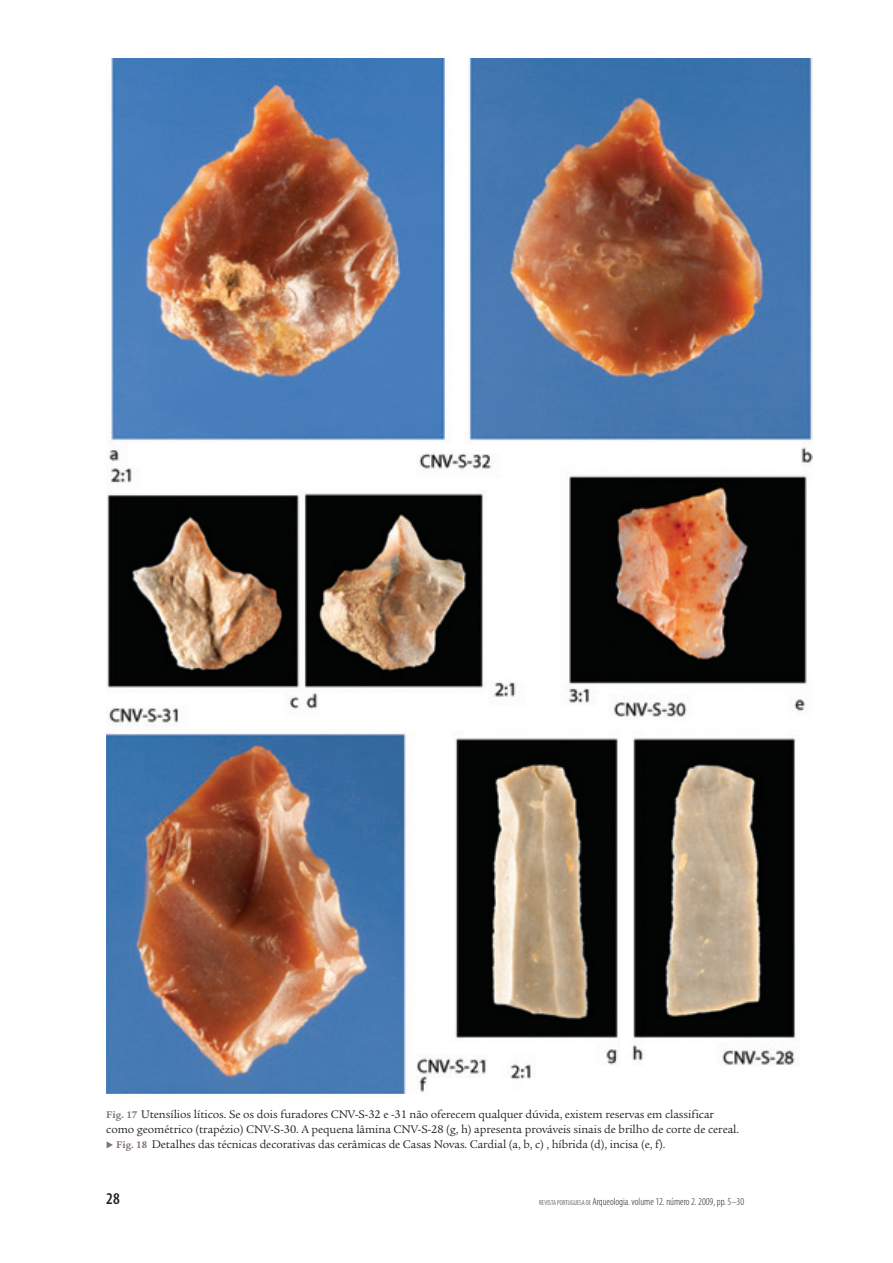
<style>
.page{position:relative;width:893px;height:1263px;background:#fff}
.page>*{position:absolute;margin:0;border:0;box-sizing:border-box;transform-origin:0 0}
.t1{font:600 condensed 16.5px "Myriad Pro";color:#231f20}
.t2{font:12px "Legacy Serif";letter-spacing:-.005em;color:#231f20}
.t3{font:300 condensed 10.5px "Myriad Pro";color:#231f20}
.s1{font-weight:700;font-size:10.5px;color:#80717a}
.s2{font-size:7.2px}
</style>
<div class="page">
<img style="left:106px;top:59px;width:706px;height:1035px">
<p class="t2" style="left:106px;top:1107px;width:609px"><span class="s1">Fig. 17</span> utensílios líticos. Se os dois furadores CNV‑S‑32 e ‑31 não oferecem qualquer dúvida, existem reservas em classificar</p>
<p class="t2" style="left:106px;top:1122px;width:634px">como geométrico (trapézio) CNV‑S‑30. a pequena lâmina CNV‑S‑28 (g, h) apresenta prováveis sinais de brilho de corte de cereal.</p>
<p class="t2" style="left:116px;top:1137px;width:551px"><span class="s1">Fig. 18</span> Detalhes das técnicas decorativas das cerâmicas de Casas Novas. Cardial (a, b, c) , híbrida (d), incisa (e, f).</p>
<h1 class="t1" style="left:106px;top:1190px;width:15px">28</h1>
<p class="t3" style="left:539px;top:1195px;width:206px"><span class="s2">REVISTA PORTUGUESA DE</span> Arqueologia. volume 12. número 2. 2009, pp. 5–30</p>
</div>
